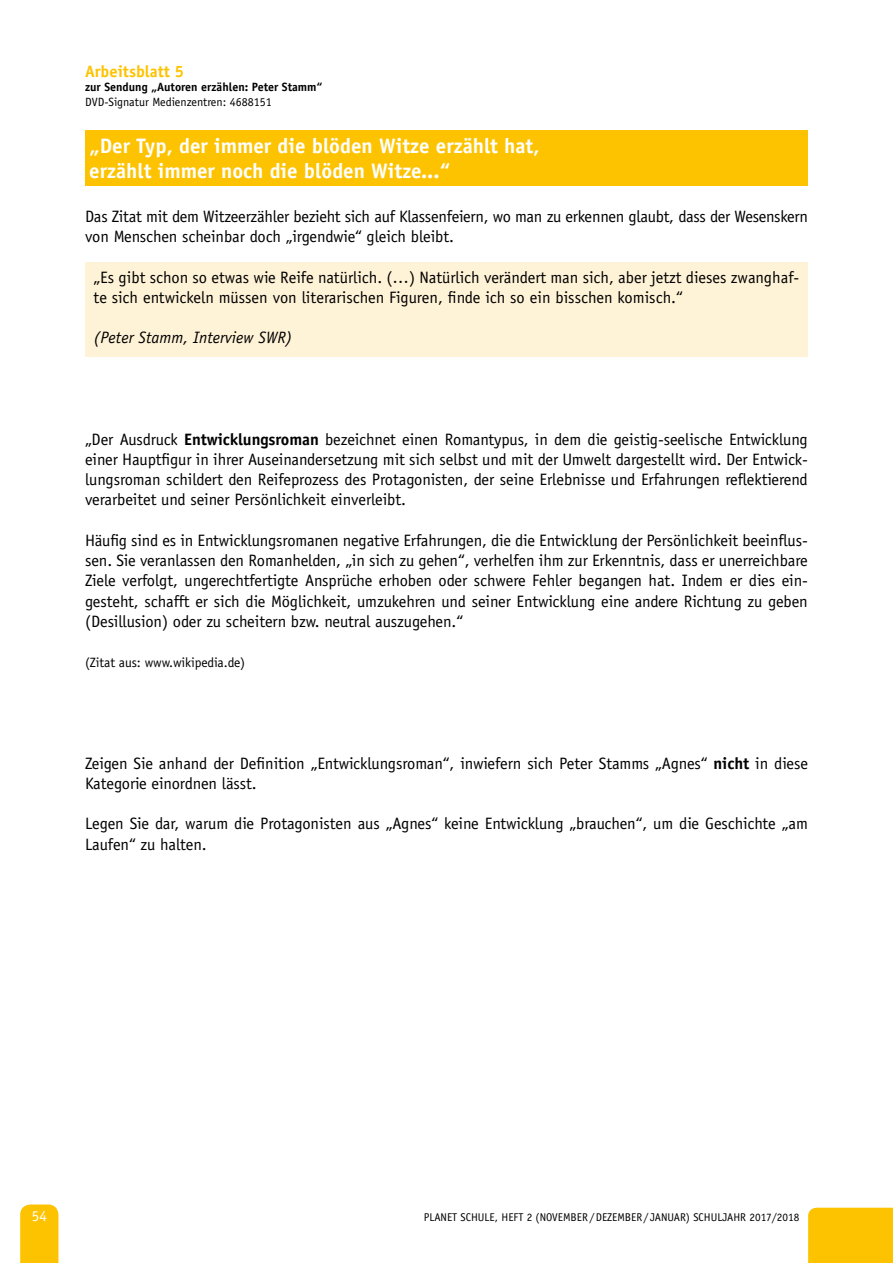
<style>
.page{position:relative;width:893px;height:1263px;background:#fff}
.page>*{position:absolute;margin:0;border:0;box-sizing:border-box;transform-origin:0 0}
.t1{font:700 21px/25.2px "Officina Sans Std";color:#fff}
.t2{font:16.5px/20.2px "Officina Sans Std";letter-spacing:-.005em;color:#000}
.t3{font:italic 16.5px "Officina Sans Std";color:#000}
.t4{font:700 16.5px "Officina Sans Std";color:#fdc300}
.t5{font:15px "Officina Sans Std";color:#fff}
.t6{font:13.5px "Officina Sans Std";letter-spacing:-.005em;color:#000}
.t7{font:700 12px "Officina Sans Std";color:#000}
.t8{font:12px "Officina Sans Std";color:#000}
.t9{font:11.25px "Officina Sans Std";color:#000}
.s1{font-weight:700}
</style>
<div class="page">
<div style="left:85px;top:262px;width:723px;height:54px;background:#fff3d7"></div>
<div style="left:85px;top:303px;width:723px;height:33px;background:#fff3d7"></div>
<div style="left:85px;top:323px;width:723px;height:33px;background:#fff3d7"></div>
<div style="left:85px;top:130px;width:723px;height:55px;background:#fdc300"></div>
<div style="left:20px;top:1204px;width:38px;height:59px;background:#fdc300"></div>
<div style="left:808px;top:1208px;width:85px;height:55px;background:#fdc300"></div>
<p class="t4" style="left:85px;top:61px;width:100px">Arbeitsblatt 5</p>
<p class="t7" style="left:85px;top:80px;width:239px">zur Sendung „Autoren erzählen: Peter Stamm“</p>
<p class="t8" style="left:85px;top:95px;width:188px">DVD-Signatur Medienzentren: 4688151</p>
<p class="t1" style="left:89px;top:133px;width:452px">„Der Typ, der immer die blöden Witze erzählt hat, erzählt immer noch die blöden Witze...“</p>
<p class="t2" style="left:85px;top:206px;width:724px">Das Zitat mit dem Witzeerzähler bezieht sich auf Klassenfeiern, wo man zu erkennen glaubt, dass der Wesenskern von Menschen scheinbar doch „irgendwie“ gleich bleibt.</p>
<p class="t2" style="left:94px;top:267px;width:707px">„Es gibt schon so etwas wie Reife natürlich. (…) Natürlich verändert man sich, aber jetzt dieses zwanghaf&shy;te sich entwickeln müssen von literarischen Figuren, finde ich so ein bisschen komisch.“</p>
<p class="t3" style="left:94px;top:328px;width:201px">(Peter Stamm, Interview SWR)</p>
<p class="t2" style="left:85px;top:429px;width:724px;text-align:justify">„Der Ausdruck <span class="s1">Entwicklungsroman</span> bezeichnet einen Romantypus, in dem die geistig-seelische Entwicklung einer Hauptfigur in ihrer Auseinandersetzung mit sich selbst und mit der Umwelt dargestellt wird. Der Entwick&shy;lungsroman schildert den Reifeprozess des Protagonisten, der seine Erlebnisse und Erfahrungen reflektierend verarbeitet und seiner Persönlichkeit einverleibt.</p>
<p class="t2" style="left:85px;top:530px;width:724px;text-align:justify">Häufig sind es in Entwicklungsromanen negative Erfahrungen, die die Entwicklung der Persönlichkeit beeinflus&shy;sen. Sie veranlassen den Romanhelden, „in sich zu gehen“, verhelfen ihm zur Erkenntnis, dass er unerreichbare Ziele verfolgt, ungerechtfertigte Ansprüche erhoben oder schwere Fehler begangen hat. Indem er dies ein&shy;gesteht, schafft er sich die Möglichkeit, umzukehren und seiner Entwicklung eine andere Richtung zu geben (Desillusion) oder zu scheitern bzw. neutral auszugehen.“</p>
<p class="t6" style="left:85px;top:655px;width:162px">(Zitat aus: www.wikipedia.de)</p>
<p class="t2" style="left:85px;top:753px;width:724px">Zeigen Sie anhand der Definition „Entwicklungsroman“, inwiefern sich Peter Stamms „Agnes“ <span class="s1">nicht</span> in diese<br>Kategorie einordnen lässt.</p>
<p class="t2" style="left:85px;top:814px;width:724px">Legen Sie dar, warum die Protagonisten aus „Agnes“ keine Entwicklung „brauchen“, um die Geschichte „am<br>Laufen“ zu halten.</p>
<p class="t5" style="left:32px;top:1207px;width:16px">54</p>
<p class="t9" style="left:424px;top:1211px;width:377px">PLANET SCHULE, HEFT 2 (NOVEMBER/DEZEMBER/ JANUAR) SCHULJAHR 2017/2018</p>
</div>
